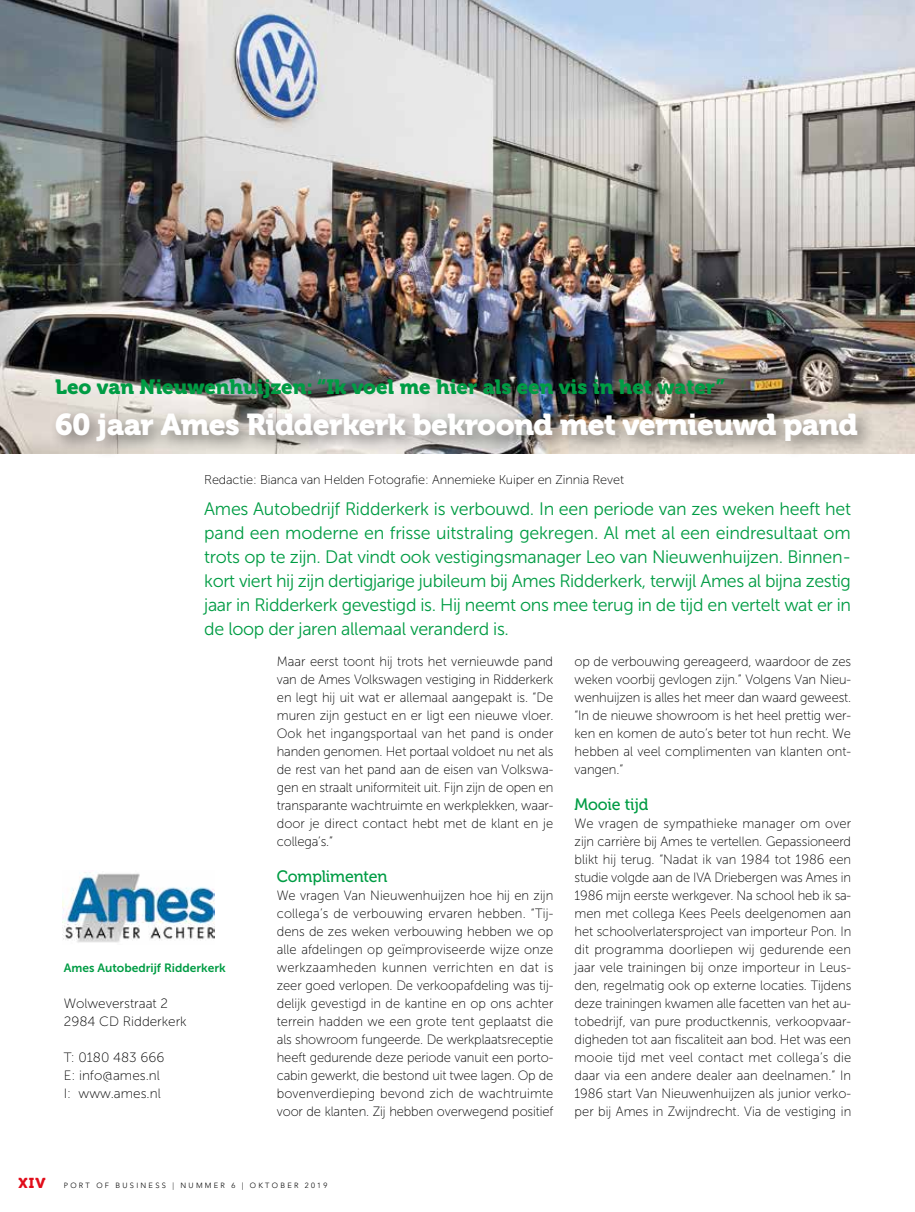
<style>
.page{position:relative;width:915px;height:1212px;background:#fff}
.page>*{position:absolute;margin:0;border:0;box-sizing:border-box;transform-origin:0 0}
.t1{font:30px "Museo 900";letter-spacing:-.02em;color:#fff}
.t2{font:20.4px "Museo 900";color:#009c44}
.t3{font:18px/24px "Museo Sans 300";letter-spacing:-.02em;color:#009c44;text-align:justify}
.t4{font:16.5px "Museo 500";letter-spacing:-.01em;color:#009c44}
.t5{font:14.25px "Museo 900";color:#e10d1a}
.t6{font:13.5px/18px "Museo Sans 100";color:#000;text-align:justify;scale:.96 1}
.t7{font:13.5px/18px "Museo Sans 100";color:#000}
.t8{font:12.75px "Museo Sans 100";letter-spacing:-.01em;color:#000}
.t9{font:12px "Museo Sans 700";color:#009c44}
.t10{font:300 7.5px "Avenir LT Std";letter-spacing:.3em;color:#000}
</style>
<div class="page">
<img style="left:0;top:0;width:914px;height:454px">
<div style="left:49px;top:405px;width:827px;height:56px;background:#000;opacity:.49"></div>
<img style="left:62px;top:872px;width:153px;height:71px">
<h2 class="t2" style="left:55px;top:375px;width:671px">Leo van Nieuwenhuijzen: “Ik voel me hier als een vis in het water”</h2>
<h1 class="t1" style="left:55px;top:407px;width:803px">60 jaar Ames Ridderkerk bekroond met vernieuwd pand</h1>
<p class="t8" style="left:204px;top:473px;width:421px">Redactie: Bianca van Helden Fotografie: Annemieke Kuiper en Zinnia Revet</p>
<p class="t3" style="left:204px;top:497px;width:648px">Ames Autobedrijf Ridderkerk is verbouwd. In een periode van zes weken heeft het pand een moderne en frisse uitstraling gekregen. Al met al een eindresultaat om trots op te zijn. Dat vindt ook vestigingsmanager Leo van Nieuwenhuijzen. Binnen&shy;kort viert hij zijn dertigjarige jubileum bij Ames Ridderkerk, terwijl Ames al bijna zestig jaar in Ridderkerk gevestigd is. Hij neemt ons mee terug in de tijd en vertelt wat er in de loop der jaren allemaal veranderd is.</p>
<p class="t9" style="left:64px;top:961px;width:163px">Ames Autobedrijf Ridderkerk</p>
<p class="t7" style="left:64px;top:995px;width:124px">Wolweverstraat 2<br>2984 CD Ridderkerk</p>
<p class="t7" style="left:64px;top:1049px;width:102px">T: 0180 483 666<br>E: info@ames.nl<br>I: www.ames.nl</p>
<p class="t6" style="left:277px;top:653px;width:289px">Maar eerst toont hij trots het vernieuwde pand van de Ames Volkswagen vestiging in Ridderkerk en legt hij uit wat er allemaal aangepakt is. “De muren zijn gestuct en er ligt een nieuwe vloer.<br>Ook het ingangsportaal van het pand is onder handen genomen. Het portaal voldoet nu net als de rest van het pand aan de eisen van Volkswa&shy;gen en straalt uniformiteit uit. Fijn zijn de open en transparante wachtruimte en werkplekken, waar&shy;door je direct contact hebt met de klant en je collega’s.”</p>
<p class="t4" style="left:277px;top:867px;width:112px">Complimenten</p>
<p class="t6" style="left:277px;top:887px;width:289px">We vragen Van Nieuwenhuijzen hoe hij en zijn collega’s de verbouwing ervaren hebben. “Tij&shy;dens de zes weken verbouwing hebben we op alle afdelingen op geïmproviseerde wijze onze werkzaamheden kunnen verrichten en dat is zeer goed verlopen. De verkoopafdeling was tij&shy;delijk gevestigd in de kantine en op ons achter terrein hadden we een grote tent geplaatst die als showroom fungeerde. De werkplaatsreceptie heeft gedurende deze periode vanuit een porto&shy;cabin gewerkt, die bestond uit twee lagen. Op de bovenverdieping bevond zich de wachtruimte voor de klanten. Zij hebben overwegend positief</p>
<p class="t6" style="left:574px;top:653px;width:289px">op de verbouwing gereageerd, waardoor de zes weken voorbij gevlogen zijn.” Volgens Van Nieu&shy;wenhuijzen is alles het meer dan waard geweest. “In de nieuwe showroom is het heel prettig wer&shy;ken en komen de auto’s beter tot hun recht. We hebben al veel complimenten van klanten ont&shy;vangen.”</p>
<p class="t4" style="left:574px;top:795px;width:75px">Mooie tijd</p>
<p class="t6" style="left:574px;top:815px;width:289px">We vragen de sympathieke manager om over zijn carrière bij Ames te vertellen. Gepassioneerd blikt hij terug. “Nadat ik van 1984 tot 1986 een studie volgde aan de IVA Driebergen was Ames in 1986 mijn eerste werkgever. Na school heb ik sa&shy;men met collega Kees Peels deelgenomen aan het schoolverlatersproject van importeur Pon. In dit programma doorliepen wij gedurende een jaar vele trainingen bij onze importeur in Leus&shy;den, regelmatig ook op externe locaties. Tijdens deze trainingen kwamen alle facetten van het au&shy;tobedrijf, van pure productkennis, verkoopvaar&shy;digheden tot aan fiscaliteit aan bod. Het was een mooie tijd met veel contact met collega’s die daar via een andere dealer aan deelnamen.” In 1986 start Van Nieuwenhuijzen als junior verko&shy;per bij Ames in Zwijndrecht. Via de vestiging in</p>
<p class="t5" style="left:19px;top:1175px;width:29px">XIV</p>
<p class="t10" style="left:64px;top:1181px;width:265px">PORT OF BUSINESS | NUMMER 6 | OKTOBER 2019</p>
</div>
